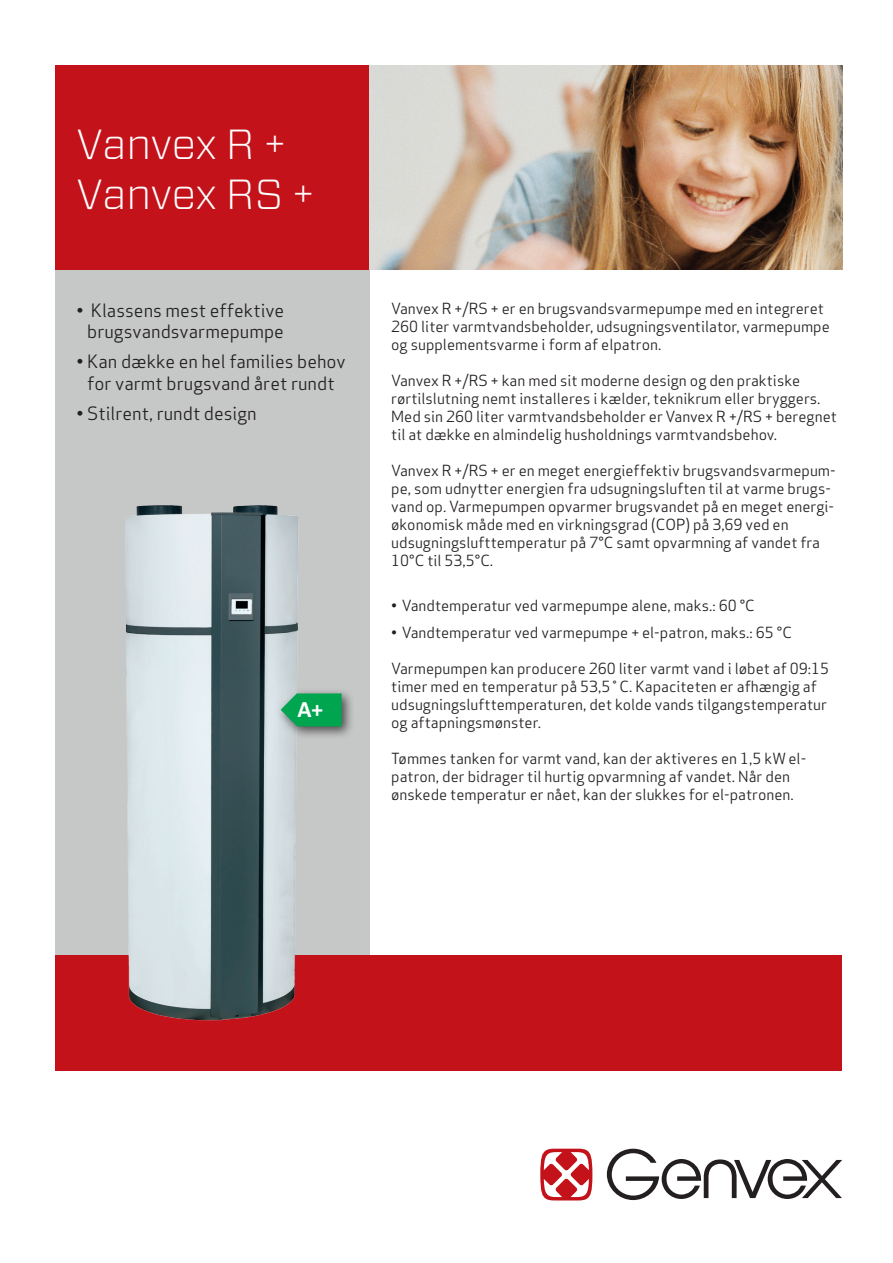
<style>
.page{position:relative;width:893px;height:1263px;background:#fff}
.page>*{position:absolute;margin:0;border:0;box-sizing:border-box;transform-origin:0 0}
.Produktnavn_-_Vitess{font:300 42px/49.5px "Vitesse Sans";letter-spacing:-.01em;color:#fff}
.t1{font:700 23.4px "Calibri";color:#fff}
.t2{font:18px/21.6px "Apex Sans";color:#231f20;text-align:center}
.Brødtekst_-_Apex_boo{font:15px/18px "Apex Sans";color:#231f20}
</style>
<div class="page">
<svg style="left:540px;top:1149px;width:52px;height:51px"></svg>
<svg style="left:607px;top:1149px;width:235px;height:51px"></svg>
<div style="left:55px;top:269px;width:315px;height:686px;background:#c6c8c8"></div>
<div style="left:55px;top:955px;width:787px;height:115px;background:#c4121a"></div>
<div style="left:55px;top:65px;width:315px;height:204px;background:#c4121a"></div>
<img style="left:370px;top:65px;width:472px;height:204px">
<img style="left:125px;top:505px;width:174px;height:516px">
<div style="left:276px;top:687px;width:79px;height:52px;background:#231f20;opacity:.75"></div>
<svg style="left:281px;top:693px;width:61px;height:33px;background:#1aa95f"></svg>
<p class="Produktnavn_-_Vitess" style="left:77px;top:119px;width:239px">Vanvex R +<br>Vanvex RS +</p>
<p class="t2" style="left:77px;top:298px;width:209px">• Klassens mest effektive brugsvandsvarmepumpe</p>
<p class="t2" style="left:77px;top:349px;width:270px">• Kan dække en hel families behov for varmt brugsvand året rundt</p>
<p class="t2" style="left:77px;top:401px;width:182px">• Stilrent, rundt design</p>
<p class="t1" style="left:297px;top:693px;width:27px">A+</p>
<p class="Brødtekst_-_Apex_boo" style="left:391px;top:298px;width:440px">Vanvex R +/RS + er en brugsvandsvarmepumpe med en integreret<br>260 liter varmtvandsbeholder, udsugningsventilator, varmepumpe og supplementsvarme i form af elpatron.</p>
<p class="Brødtekst_-_Apex_boo" style="left:391px;top:370px;width:447px">Vanvex R +/RS + kan med sit moderne design og den praktiske rørtilslutning nemt installeres i kælder, teknikrum eller bryggers.<br>Med sin 260 liter varmtvandsbeholder er Vanvex R +/RS + beregnet til at dække en almindelig husholdnings varmtvandsbehov.</p>
<p class="Brødtekst_-_Apex_boo" style="left:391px;top:460px;width:446px">Vanvex R +/RS + er en meget energieffektiv brugsvandsvarmepum&shy;pe, som udnytter energien fra udsugningsluften til at varme brugs&shy;vand op. Varmepumpen opvarmer brugsvandet på en meget energi&shy;økonomisk måde med en virkningsgrad (COP) på 3,69 ved en udsugningslufttemperatur på 7°C samt opvarmning af vandet fra 10°C til 53,5°C.</p>
<p class="Brødtekst_-_Apex_boo" style="left:391px;top:595px;width:365px">• Vandtemperatur ved varmepumpe alene, maks.: 60 °C</p>
<p class="Brødtekst_-_Apex_boo" style="left:391px;top:621px;width:402px">• Vandtemperatur ved varmepumpe + el-patron, maks.: 65 °C</p>
<p class="Brødtekst_-_Apex_boo" style="left:391px;top:657px;width:439px">Varmepumpen kan producere 260 liter varmt vand i løbet af 09:15 timer med en temperatur på 53,5˚C. Kapaciteten er afhængig af udsugningslufttemperaturen, det kolde vands tilgangstemperatur og aftapningsmønster.</p>
<p class="Brødtekst_-_Apex_boo" style="left:391px;top:747px;width:416px">Tømmes tanken for varmt vand, kan der aktiveres en 1,5 kW el&shy;patron, der bidrager til hurtig opvarmning af vandet. Når den ønskede temperatur er nået, kan der slukkes for el-patronen.</p>
</div>
